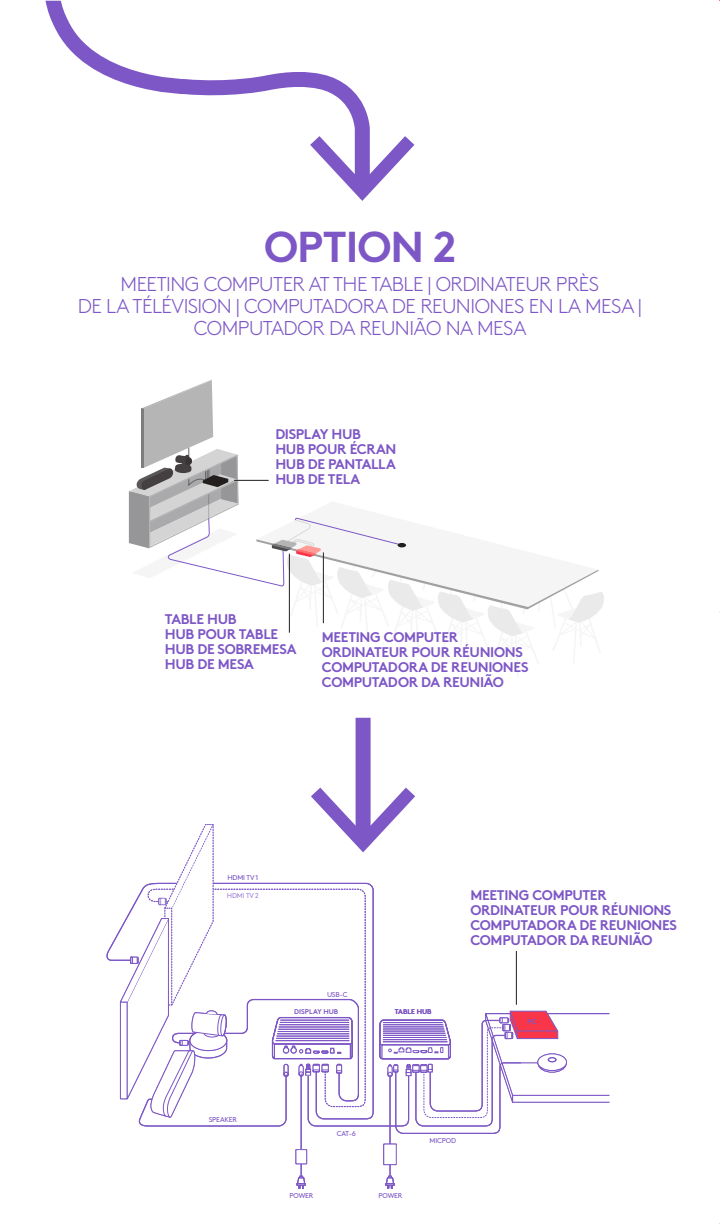
<style>
.page{position:relative;width:720px;height:1224px;background:#fff}
.page>*{position:absolute;margin:0;border:0;box-sizing:border-box;transform-origin:0 0}
.t1{font:43.2px "Brown Pro Bold Alt";letter-spacing:-.025em;color:#7d57c6}
.t2{font:300 20px/22px "Brown Pro";letter-spacing:-.025em;color:#7d57c6;text-align:center}
.t3{font:14px/15px "Brown Pro Bold Alt";letter-spacing:-.025em;color:#7d57c6}
.t4{font:7px "Brown Pro Regular Alt";letter-spacing:-.025em;color:#7d57c6}
.t5{font:7px "Brown Pro Regular Alt";letter-spacing:-.025em;color:#a487d9}
.t6{font:6.9px "Brown Pro Bold Alt";color:#7d57c6}
</style>
<div class="page">
<svg style="left:129px;top:379px;width:475px;height:257px"></svg>
<div style="left:356px;top:718px;width:15px;height:121px;background:#7d57c6"></div>
<div style="left:512px;top:1095px;width:98px;height:7px;background:#fff;border:1px solid #7d57c6"></div>
<svg style="left:385px;top:1165px;width:10px;height:24px"></svg>
<hr style="left:301px;top:1074px;width:1px;height:78px;background:#7d57c6">
<hr style="left:389px;top:1075px;width:2px;height:74px;background:#7d57c6">
<div style="left:296px;top:1150px;width:11px;height:14px;background:#fff"></div>
<div style="left:296px;top:1149px;width:11px;height:15px;border:1px solid #7d57c6"></div>
<div style="left:384px;top:1144px;width:12px;height:21px;background:#fff"></div>
<div style="left:383px;top:1144px;width:14px;height:21px;border:1px solid #7d57c6"></div>
<svg style="left:297px;top:1157px;width:9px;height:32px"></svg>
<hr style="left:486px;top:1013px;width:123px;height:1px;background:#7d57c6">
<svg style="left:120px;top:788px;width:447px;height:347px"></svg>
<svg style="left:45px;top:1px;width:325px;height:135px"></svg>
<svg style="left:310px;top:136px;width:104px;height:65px"></svg>
<hr style="left:323px;top:552px;width:1px;height:71px;background:#241f1f">
<hr style="left:516px;top:951px;width:1px;height:54px;background:#241f1f">
<h1 class="t1" style="left:264px;top:212px;width:194px">OPTION 2</h1>
<h2 class="t2" style="left:78px;top:272px;width:565px">MEETING COMPUTER AT THE TABLE | ORDINATEUR PRÈS<br>DE LA TÉLÉVISION | COMPUTADORA DE REUNIONES EN LA MESA |<br>COMPUTADOR DA REUNIÃO NA MESA</h2>
<p class="t3" style="left:275px;top:425px;width:123px">DISPLAY HUB<br>HUB POUR ÉCRAN<br>HUB DE PANTALLA<br>HUB DE TELA</p>
<p class="t3" style="left:165px;top:611px;width:133px">TABLE HUB<br>HUB POUR TABLE<br>HUB DE SOBREMESA<br>HUB DE MESA</p>
<p class="t3" style="left:322px;top:628px;width:208px">MEETING COMPUTER<br>ORDINATEUR POUR RÉUNIONS<br>COMPUTADORA DE REUNIONES<br>COMPUTADOR DA REUNIÃO</p>
<p class="t4" style="left:227px;top:872px;width:32px">HDMI TV 1</p>
<p class="t5" style="left:227px;top:890px;width:33px">HDMI TV 2</p>
<p class="t4" style="left:327px;top:989px;width:22px">USB C-</p>
<p class="t3" style="left:470px;top:886px;width:208px">MEETING COMPUTER<br>ORDINATEUR POUR RÉUNIONS<br>COMPUTADORA DE REUNIONES<br>COMPUTADOR DA REUNIÃO</p>
<p class="t4" style="left:209px;top:1114px;width:30px">SPEAKER</p>
<p class="t6" style="left:294px;top:1006px;width:46px">DISPLAY HUB</p>
<p class="t6" style="left:395px;top:1006px;width:38px">TABLE HUB</p>
<p class="t4" style="left:289px;top:1190px;width:25px">POWER</p>
<p class="t4" style="left:337px;top:1128px;width:20px">CAT-6</p>
<p class="t4" style="left:378px;top:1190px;width:25px">POWER</p>
<p class="t4" style="left:430px;top:1135px;width:28px">MICPOD</p>
<p class="t6" style="left:528px;top:1015px;width:11px">PC</p>
</div>
